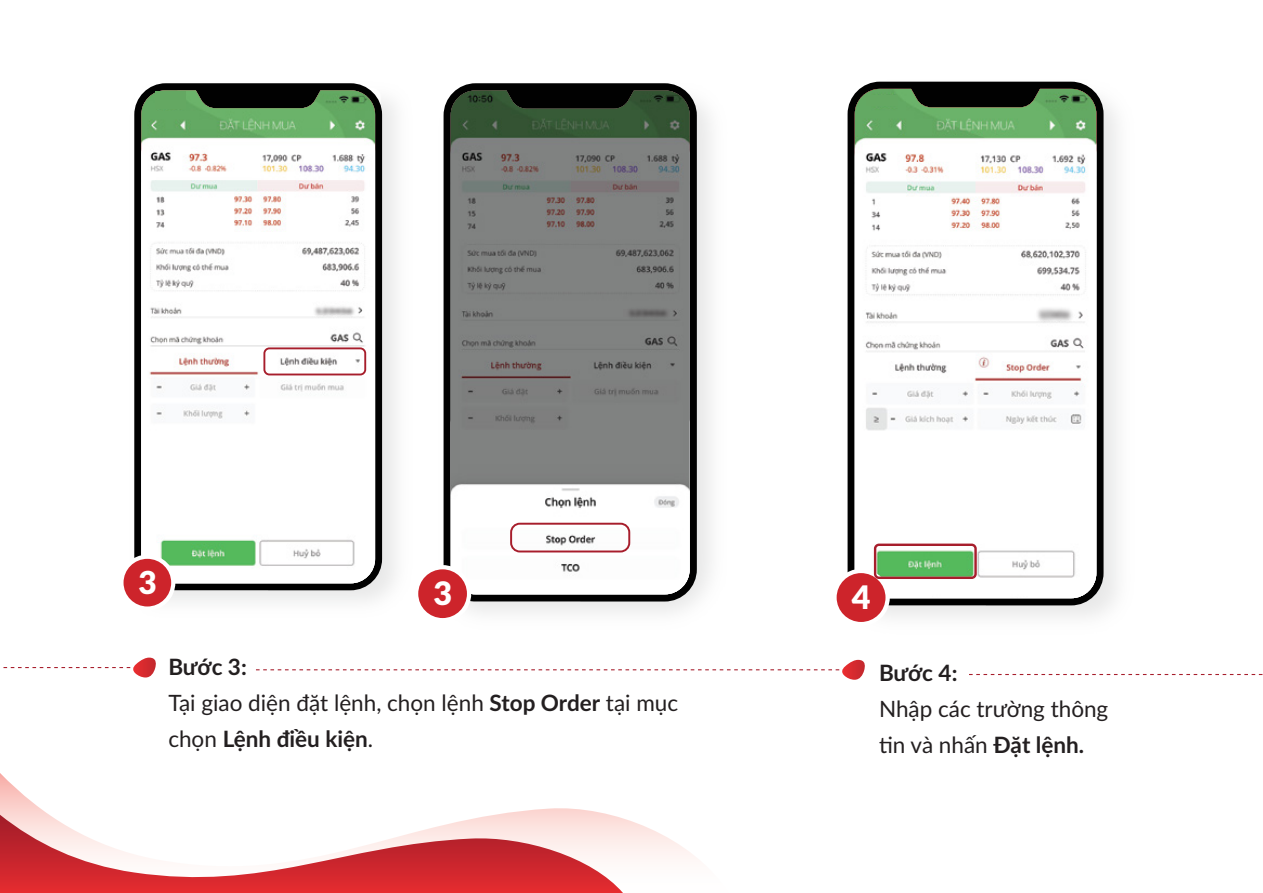
<style>
.page{position:relative;width:1263px;height:893px;background:#fff}
.page>*{position:absolute;margin:0;border:0;box-sizing:border-box;transform-origin:0 0}
.t1{font:900 32.4px "Lato";color:#fff}
.t2{font:900 32.25px "Lato";color:#fff}
.t3{font:900 31.65px "Lato";color:#fff}
.t4{font:22.5px/36px "Lato";color:#231f20}
.t5{font:700 22.5px "Lato";color:#231f20}
.s1{font-weight:700}
</style>
<div class="page">
<svg style="left:0;top:773px;width:697px;height:86px"></svg>
<svg style="left:0;top:815px;width:623px;height:78px"></svg>
<svg style="left:3px;top:658px;width:153px;height:20px"></svg>
<svg style="left:969px;top:674px;width:294px;height:1px"></svg>
<svg style="left:256px;top:660px;width:609px;height:20px"></svg>
<img style="left:155px;top:83px;width:241px;height:518px">
<div style="left:134px;top:83px;width:248px;height:507px;background:#010101;border-radius:31px"></div>
<img style="left:141px;top:90px;width:234px;height:493px">
<div style="left:121px;top:557px;width:52px;height:52px;background:#cd242b;border-radius:50%"></div>
<div style="left:119px;top:555px;width:56px;height:56px;border:4px solid #fff;border-radius:50%"></div>
<div style="left:156px;top:91px;width:30px;height:18px;background:#64a862"></div>
<div style="left:263px;top:347px;width:103px;height:28px;border:2px solid #a71e2c;border-radius:5px"></div>
<img style="left:443px;top:83px;width:268px;height:530px">
<div style="left:444px;top:83px;width:253px;height:518px;background:#010101;border-radius:32px"></div>
<img style="left:451px;top:90px;width:239px;height:504px">
<div style="left:416px;top:567px;width:53px;height:53px;background:#cd242b;border-radius:50%"></div>
<div style="left:414px;top:565px;width:57px;height:57px;border:4px solid #fff;border-radius:50%"></div>
<div style="left:510px;top:523px;width:120px;height:29px;border:2px solid #a71e2c;border-radius:9px"></div>
<img style="left:854px;top:81px;width:263px;height:536px">
<div style="left:847px;top:82px;width:256px;height:523px;background:#010101;border-radius:32px"></div>
<img style="left:855px;top:89px;width:241px;height:509px">
<div style="left:834px;top:571px;width:54px;height:53px;background:#cd242b;border-radius:50%"></div>
<div style="left:832px;top:569px;width:58px;height:57px;border:4px solid #fff;border-radius:50%"></div>
<div style="left:874px;top:544px;width:103px;height:35px;border:2px solid #a71e2c;border-radius:4px"></div>
<div style="left:866px;top:95px;width:31px;height:11px;background:#64a862"></div>
<img style="left:984px;top:256px;width:133px;height:118px">
<img style="left:261px;top:253px;width:135px;height:116px">
<img style="left:575px;top:256px;width:136px;height:115px">
<h3 class="t3" style="left:138px;top:558px;width:20px">3</h3>
<h2 class="t2" style="left:433px;top:569px;width:20px">3</h2>
<h1 class="t1" style="left:852px;top:573px;width:20px">4</h1>
<p class="t4" style="left:168px;top:647px;width:511px"><span class="s1">Bước 3:<br></span>Tại giao diện đặt lệnh, chọn lệnh <span class="s1">Stop Order</span> tại mục chọn <span class="s1">Lệnh điều kiện</span>.</p>
<p class="t5" style="left:879px;top:657px;width:80px">Bước 4:</p>
<p class="t4" style="left:879px;top:690px;width:231px">Nhập các trường thông tin và nhấn <span class="s1">Đặt lệnh.</span></p>
</div>
